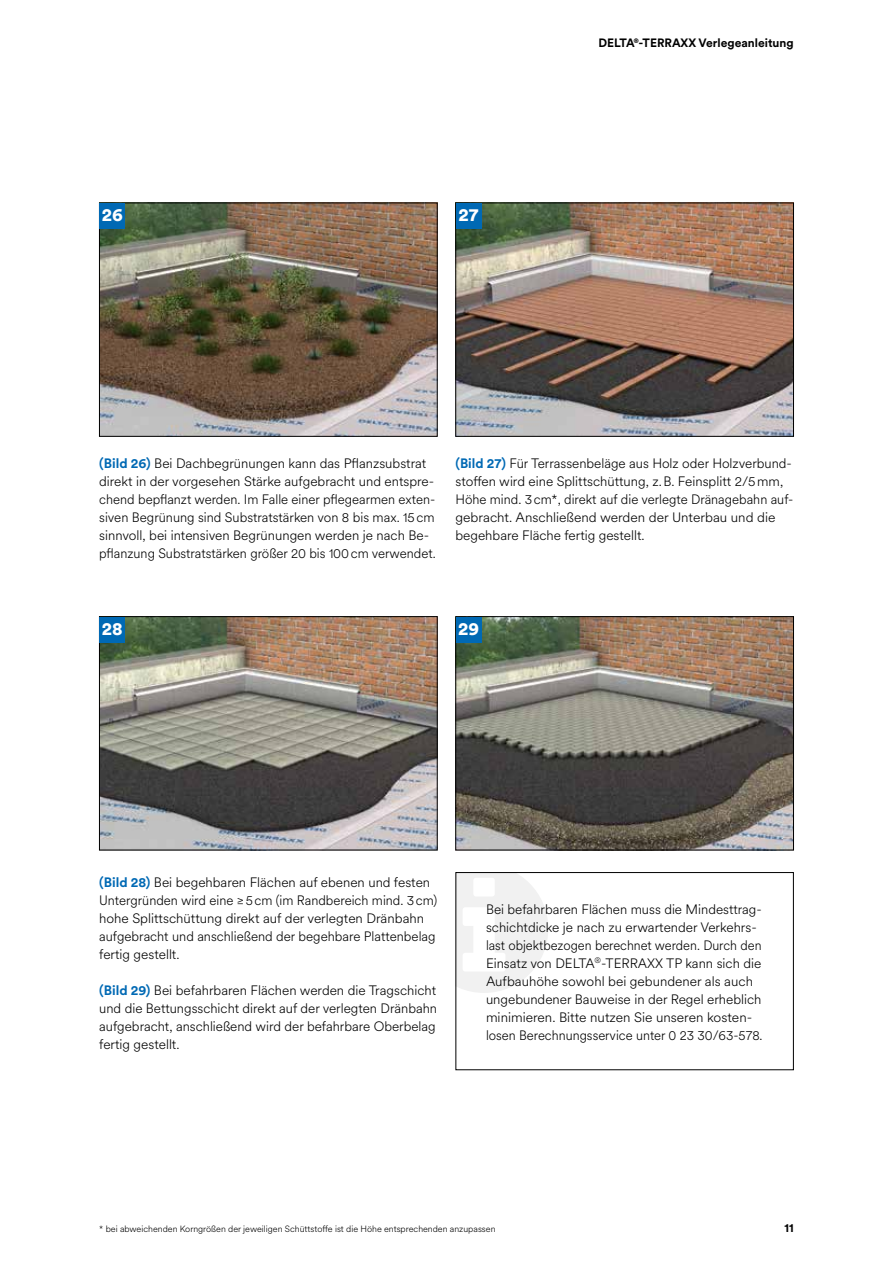
<style>
.page{position:relative;width:893px;height:1263px;background:#fff}
.page>*{position:absolute;margin:0;border:0;box-sizing:border-box;transform-origin:0 0}
.t1{font:900 18px "Circular XX";color:#fff}
.t2{font:300 13.5px/18px "Circular XX";color:#000}
.t3{font:700 12px "Circular XX";color:#000}
.t4{font:300 9px "Circular XX";color:#000}
.s1{font-weight:700;color:#0069b4}
</style>
<div class="page">
<svg style="left:457px;top:874px;width:91px;height:119px"></svg>
<img style="left:458px;top:618px;width:334px;height:230px">
<div style="left:456px;top:616px;width:338px;height:234px;border:1px solid #000"></div>
<img style="left:101px;top:618px;width:334px;height:230px">
<div style="left:99px;top:616px;width:338px;height:234px;border:1px solid #000"></div>
<img style="left:101px;top:205px;width:334px;height:229px">
<img style="left:458px;top:205px;width:334px;height:229px">
<div style="left:456px;top:203px;width:338px;height:233px;border:1px solid #000"></div>
<div style="left:455px;top:872px;width:339px;height:198px;border:1px solid #000"></div>
<div style="left:100px;top:203px;width:25px;height:26px;background:#0069b4"></div>
<div style="left:456px;top:203px;width:25px;height:26px;background:#0069b4"></div>
<div style="left:100px;top:617px;width:25px;height:25px;background:#0069b4"></div>
<div style="left:456px;top:617px;width:25px;height:25px;background:#0069b4"></div>
<h1 class="t1" style="left:102px;top:202px;width:23px">26</h1>
<h1 class="t1" style="left:459px;top:202px;width:22px">27</h1>
<p class="t3" style="left:598px;top:34px;width:197px">DELTA®-TERRAXX Verlegeanleitung</p>
<p class="t2" style="left:99px;top:454px;width:338px"><span class="s1">(Bild 26)</span> Bei Dachbegrünungen kann das Pflanzsubstrat direkt in der vorgesehen Stärke aufgebracht und entspre&shy;chend bepflanzt werden. Im Falle einer pflegearmen exten&shy;siven Begrünung sind Substratstärken von 8 bis max. 15cm sinnvoll, bei intensiven Begrünungen werden je nach Be&shy;pflanzung Substratstärken größer 20 bis 100cm verwendet.</p>
<p class="t2" style="left:455px;top:454px;width:339px"><span class="s1">(Bild 27)</span> Für Terrassenbeläge aus Holz oder Holzverbund&shy;stoffen wird eine Splittschüttung, z.B. Feinsplitt 2/5mm, Höhe mind. 3cm*, direkt auf die verlegte Dränagebahn auf&shy;gebracht. Anschließend werden der Unterbau und die begehbare Fläche fertig gestellt.</p>
<h1 class="t1" style="left:102px;top:616px;width:22px">28</h1>
<h1 class="t1" style="left:458px;top:616px;width:23px">29</h1>
<p class="t2" style="left:99px;top:872px;width:340px"><span class="s1">(Bild 28)</span> Bei begehbaren Flächen auf ebenen und festen Untergründen wird eine ≥5cm (im Randbereich mind. 3cm) hohe Splittschüttung direkt auf der verlegten Dränbahn aufgebracht und anschließend der begehbare Plattenbelag fertig gestellt.</p>
<p class="t2" style="left:99px;top:980px;width:339px;text-align:justify"><span class="s1">(Bild 29)</span> Bei befahrbaren Flächen werden die Tragschicht und die Bettungsschicht direkt auf der verlegten Dränbahn aufgebracht, anschließend wird der befahrbare Oberbelag fertig gestellt.</p>
<p class="t2" style="left:486px;top:899px;width:278px">Bei befahrbaren Flächen muss die Mindesttrag&shy;schichtdicke je nach zu erwartender Verkehrs&shy;last objektbezogen berechnet werden. Durch den Einsatz von DELTA<sup>®</sup>-TERRAXX TP kann sich die Aufbauhöhe sowohl bei gebundener als auch ungebundener Bauweise in der Regel erheblich minimieren. Bitte nutzen Sie unseren kosten&shy;losen Berechnungsservice unter 0 23 30/63-578.</p>
<p class="t4" style="left:99px;top:1222px;width:398px">* bei abweichenden Korngrößen der jeweiligen Schüttstoffe ist die Höhe entsprechenden anzupassen</p>
<p class="t3" style="left:785px;top:1219px;width:11px">11</p>
</div>
